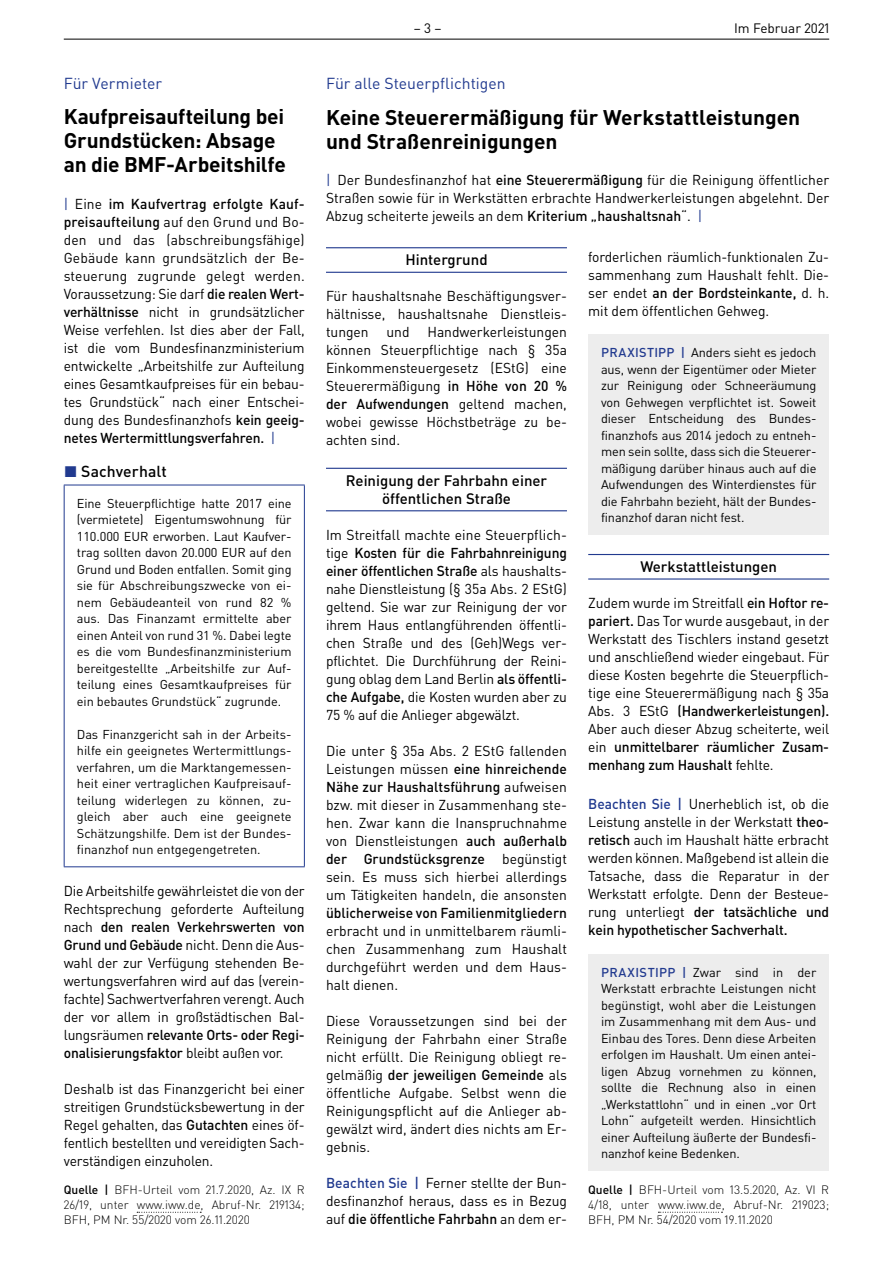
<style>
.page{position:relative;width:893px;height:1263px;background:#fff}
.page>*{position:absolute;margin:0;border:0;box-sizing:border-box;transform-origin:0 0}
.t1{font:700 21px/24px "DIN Pro";letter-spacing:-.005em;color:#000}
.t2{font:15.75px "DIN Pro";color:#213a8f}
.t3{font:500 15.75px "DIN Pro";letter-spacing:.005em;color:#000}
.t4{font:500 15px/18px "DIN Pro";color:#000;text-align:center}
.t5{font:14.25px/18px "DIN Pro";letter-spacing:-.01em;color:#000;text-align:justify}
.t6{font:500 14.25px "DIN Pro";color:#000}
.t7{font:13.5px "DIN Pro";color:#000}
.t8{font:12.75px/16.5px "DIN Pro";letter-spacing:-.01em;color:#000;text-align:justify}
.t9{font:300 12px/15px "DIN Pro";color:#000;text-align:justify}
.s1{color:#213a8f}
.s2{font-weight:500}
.s3{font-weight:500;color:#213a8f}
</style>
<div class="page">
<hr style="left:64px;top:39px;width:765px;height:1px;background:#000">
<hr style="left:326px;top:247px;width:241px;height:1px;background:#213a8f">
<hr style="left:326px;top:272px;width:241px;height:1px;background:#213a8f">
<hr style="left:326px;top:468px;width:241px;height:1px;background:#213a8f">
<hr style="left:326px;top:510px;width:241px;height:1px;background:#213a8f">
<hr style="left:588px;top:554px;width:241px;height:1px;background:#213a8f">
<hr style="left:588px;top:578px;width:241px;height:2px;background:#213a8f">
<svg style="left:658px;top:1212px;width:64px;height:1px"></svg>
<div style="left:588px;top:335px;width:241px;height:200px;background:#ededed"></div>
<div style="left:588px;top:954px;width:241px;height:217px;background:#ededed"></div>
<svg style="left:137px;top:1212px;width:64px;height:1px"></svg>
<hr style="left:64px;top:485px;width:241px;height:1px;background:#213a8f">
<hr style="left:64px;top:485px;width:1px;height:381px;background:#213a8f">
<hr style="left:304px;top:485px;width:1px;height:381px;background:#213a8f">
<hr style="left:64px;top:866px;width:241px;height:1px;background:#213a8f">
<p class="t2" style="left:64px;top:73px;width:100px">Für Vermieter</p>
<h1 class="t1" style="left:64px;top:103px;width:224px">Kaufpreisaufteilung bei<br>Grundstücken: Absage an die BMF-Arbeitshilfe</h1>
<p class="t5" style="left:64px;top:195px;width:242px"><span class="s1">|</span> Eine <span class="s2">im Kaufvertrag erfolgte Kauf&shy;preisaufteilung</span> auf den Grund und Bo&shy;den und das (abschreibungsfähige)<br>Gebäude kann grundsätzlich der Be&shy;steuerung zugrunde gelegt werden.<br>Voraussetzung: Sie darf <span class="s2">die realen Wert&shy;verhältnisse</span> nicht in grundsätzlicher Weise verfehlen. Ist dies aber der Fall, ist die vom Bundesfinanzministerium entwickelte „Arbeitshilfe zur Aufteilung eines Gesamtkaufpreises für ein bebau&shy;tes Grundstück“ nach einer Entschei&shy;dung des Bundesfinanzhofs <span class="s2">kein geeig&shy;netes Wertermittlungsverfahren.</span> <span class="s1">|</span></p>
<p class="t3" style="left:64px;top:460px;width:104px"><span class="s1">◼</span> Sachverhalt</p>
<p class="t8" style="left:77px;top:494px;width:216px">Eine Steuerpflichtige hatte 2017 eine (vermietete) Eigentumswohnung für 110.000 EUR erworben. Laut Kaufver&shy;trag sollten davon 20.000 EUR auf den Grund und Boden entfallen. Somit ging sie für Abschreibungszwecke von ei&shy;nem Gebäudeanteil von rund 82 % aus. Das Finanzamt ermittelte aber einen Anteil von rund 31 %. Dabei legte es die vom Bundesfinanzministerium bereitgestellte „Arbeitshilfe zur Auf&shy;teilung eines Gesamtkaufpreises für ein bebautes Grundstück“ zugrunde.</p>
<p class="t8" style="left:77px;top:725px;width:216px">Das Finanzgericht sah in der Arbeits&shy;hilfe ein geeignetes Wertermittlungs&shy;verfahren, um die Marktangemessen&shy;heit einer vertraglichen Kaufpreisauf&shy;teilung widerlegen zu können, zu&shy;gleich aber auch eine geeignete Schätzungshilfe. Dem ist der Bundes&shy;finanzhof nun entgegengetreten.</p>
<p class="t5" style="left:64px;top:881px;width:242px">Die Arbeitshilfe gewährleistet die von der Rechtsprechung geforderte Aufteilung nach <span class="s2">den realen Verkehrswerten von Grund und Gebäude</span> nicht. Denn die Aus&shy;wahl der zur Verfügung stehenden Be&shy;wertungsverfahren wird auf das (verein&shy;fachte) Sachwertverfahren verengt. Auch der vor allem in großstädtischen Bal&shy;lungsräumen <span class="s2">relevante Orts- oder Regi&shy;onalisierungsfaktor</span> bleibt außen vor.</p>
<p class="t5" style="left:64px;top:1079px;width:242px">Deshalb ist das Finanzgericht bei einer streitigen Grundstücksbewertung in der Regel gehalten, das <span class="s2">Gutachten</span> eines öf&shy;fentlich bestellten und vereidigten Sach&shy;verständigen einzuholen.</p>
<p class="t9" style="left:64px;top:1182px;width:242px"><span class="s2">Quelle |</span> BFH-Urteil vom 21.7.2020, Az. IX R 26/19, unter www.iww.de, Abruf-Nr. 219134; BFH, PM Nr. 55/2020 vom 26.11.2020</p>
<p class="t7" style="left:414px;top:19px;width:29px">– 3 –</p>
<p class="t7" style="left:734px;top:19px;width:97px">Im Februar 2021</p>
<p class="t2" style="left:326px;top:73px;width:181px">Für alle Steuerpflichtigen</p>
<h1 class="t1" style="left:326px;top:105px;width:476px">Keine Steuerermäßigung für Werkstattleistungen und Straßenreinigungen</h1>
<p class="t5" style="left:326px;top:171px;width:505px"><span class="s1">|</span> Der Bundesfinanzhof hat <span class="s2">eine Steuerermäßigung</span> für die Reinigung öffentlicher Straßen sowie für in Werkstätten erbrachte Handwerkerleistungen abgelehnt. Der Abzug scheiterte jeweils an dem <span class="s2">Kriterium „haushaltsnah</span>“. <span class="s1">|</span></p>
<p class="t4" style="left:405px;top:250px;width:84px">Hintergrund</p>
<p class="t5" style="left:326px;top:287px;width:242px">Für haushaltsnahe Beschäftigungsver&shy;hältnisse, haushaltsnahe Dienstleis&shy;tungen und Handwerkerleistungen können Steuerpflichtige nach § 35a Einkommensteuergesetz (EStG) eine Steuerermäßigung <span class="s2">in Höhe von 20 % der Aufwendungen</span> geltend machen, wobei gewisse Höchstbeträge zu be&shy;achten sind.</p>
<p class="t4" style="left:346px;top:471px;width:203px">Reinigung der Fahrbahn einer öffentlichen Straße</p>
<p class="t5" style="left:326px;top:525px;width:242px">Im Streitfall machte eine Steuerpflich&shy;tige <span class="s2">Kosten für die Fahrbahnreinigung einer öffentlichen Straße</span> als haushalts&shy;nahe Dienstleistung (§ 35a Abs. 2 EStG) geltend. Sie war zur Reinigung der vor ihrem Haus entlangführenden öffentli&shy;chen Straße und des (Geh)Wegs ver&shy;pflichtet. Die Durchführung der Reini&shy;gung oblag dem Land Berlin <span class="s2">als öffentli&shy;che Aufgabe,</span> die Kosten wurden aber zu 75 % auf die Anlieger abgewälzt.</p>
<p class="t5" style="left:326px;top:741px;width:242px">Die unter § 35a Abs. 2 EStG fallenden Leistungen müssen <span class="s2">eine hinreichende Nähe zur Haushaltsführung</span> aufweisen bzw. mit dieser in Zusammenhang ste&shy;hen. Zwar kann die Inanspruchnahme von Dienstleistungen <span class="s2">auch außerhalb der Grundstücksgrenze</span> begünstigt sein. Es muss sich hierbei allerdings um Tätigkeiten handeln, die ansonsten</p>
<p class="t6" style="left:326px;top:903px;width:242px">üblicherweise von Familienmitgliedern</p>
<p class="t5" style="left:326px;top:921px;width:242px">erbracht und in unmittelbarem räumli&shy;chen Zusammenhang zum Haushalt durchgeführt werden und dem Haus&shy;halt dienen.</p>
<p class="t5" style="left:326px;top:1011px;width:242px">Diese Voraussetzungen sind bei der Reinigung der Fahrbahn einer Straße nicht erfüllt. Die Reinigung obliegt re&shy;gelmäßig <span class="s2">der jeweiligen Gemeinde</span> als öffentliche Aufgabe. Selbst wenn die Reinigungspflicht auf die Anlieger ab&shy;gewälzt wird, ändert dies nichts am Er&shy;gebnis.</p>
<p class="t5" style="left:326px;top:1173px;width:242px"><span class="s3">Beachten Sie |</span> Ferner stellte der Bun&shy;desfinanzhof heraus, dass es in Bezug auf <span class="s2">die öffentliche Fahrbahn</span> an dem er-</p>
<p class="t5" style="left:588px;top:247px;width:242px">forderlichen räumlich-funktionalen Zu&shy;sammenhang zum Haushalt fehlt. Die&shy;ser endet <span class="s2">an der Bordsteinkante,</span> d. h. mit dem öffentlichen Gehweg.</p>
<p class="t8" style="left:601px;top:344px;width:217px;text-align:left"><span class="s3">PRAXISTIPP |</span> Anders sieht es jedoch aus, wenn der Eigentümer oder Mieter zur Reinigung oder Schneeräumung von Gehwegen verpflichtet ist. Soweit dieser Entscheidung des Bundes&shy;finanzhofs aus 2014 jedoch zu entneh&shy;men sein sollte, dass sich die Steuerer&shy;mäßigung darüber hinaus auch auf die Aufwendungen des Winterdienstes für die Fahrbahn bezieht, hält der Bundes&shy;finanzhof daran nicht fest.</p>
<p class="t4" style="left:640px;top:557px;width:138px">Werkstattleistungen</p>
<p class="t5" style="left:588px;top:593px;width:242px">Zudem wurde im Streitfall <span class="s2">ein Hoftor re&shy;pariert.</span> Das Tor wurde ausgebaut, in der Werkstatt des Tischlers instand gesetzt und anschließend wieder eingebaut. Für diese Kosten begehrte die Steuerpflich&shy;tige eine Steuerermäßigung nach § 35a Abs. 3 EStG <span class="s2">(Handwerkerleistungen).<br></span>Aber auch dieser Abzug scheiterte, weil ein <span class="s2">unmittelbarer räumlicher Zusam&shy;menhang zum Haushalt</span> fehlte.</p>
<p class="t5" style="left:588px;top:795px;width:242px"><span class="s3">Beachten Sie |</span> Unerheblich ist, ob die Leistung anstelle in der Werkstatt <span class="s2">theo&shy;retisch</span> auch im Haushalt hätte erbracht werden können. Maßgebend ist allein die Tatsache, dass die Reparatur in der Werkstatt erfolgte. Denn der Besteue&shy;rung unterliegt <span class="s2">der tatsächliche und kein hypothetischer Sachverhalt.</span></p>
<p class="t8" style="left:601px;top:963px;width:217px"><span class="s3">PRAXISTIPP |</span> Zwar sind in der Werkstatt erbrachte Leistungen nicht begünstigt, wohl aber die Leistungen im Zusammenhang mit dem Aus- und Einbau des Tores. Denn diese Arbeiten erfolgen im Haushalt. Um einen antei&shy;ligen Abzug vornehmen zu können, sollte die Rechnung also in einen „Werkstattlohn“ und in einen „vor Ort Lohn“ aufgeteilt werden. Hinsichtlich einer Aufteilung äußerte der Bundesfi&shy;nanzhof keine Bedenken.</p>
<p class="t9" style="left:588px;top:1182px;width:242px"><span class="s2">Quelle |</span> BFH-Urteil vom 13.5.2020, Az. VI R 4/18, unter www.iww.de, Abruf-Nr. 219023; BFH, PM Nr. 54/2020 vom 19.11.2020</p>
</div>
